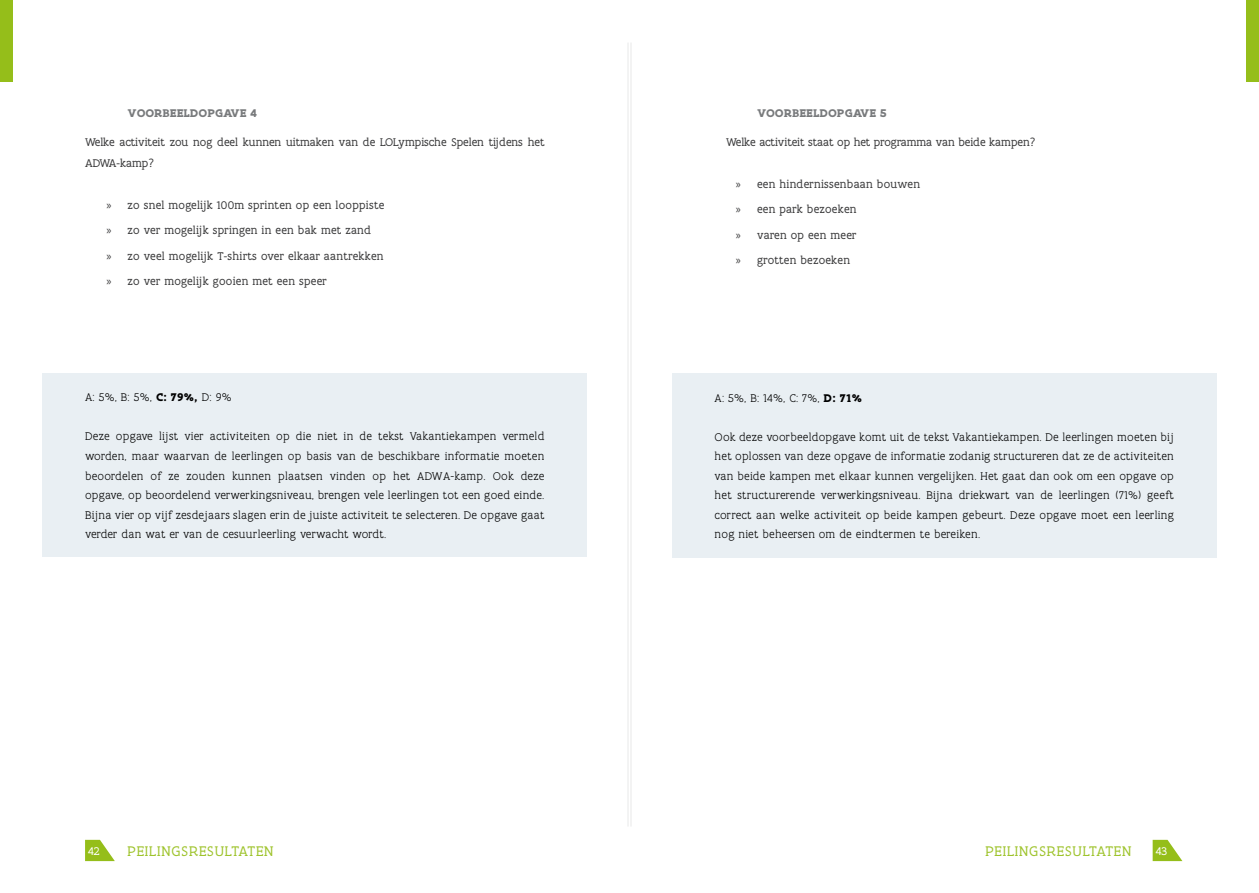
<style>
.page{position:relative;width:1259px;height:893px;background:#fff}
.page>*{position:absolute;margin:0;border:0;box-sizing:border-box;transform-origin:0 0}
.t1{font:15px "Flanders Art Serif";letter-spacing:.055em;color:#9ec32c}
.t2{font:300 12px/19.5px "Flanders Art Serif";letter-spacing:.02em;color:#000;text-align:justify}
.TXT_-_OPSOMMING_BUL{font:12px "Flanders Art Serif";letter-spacing:.025em;color:#383839}
.TXT{font:12px/21px "Flanders Art Serif";color:#383839}
.Titel_1_1_1_1_PRE-CO{font:700 12px "Flanders Art Serif";letter-spacing:.005em;color:#787a7c}
.t3{font:12px "Flanders Art Serif";color:#fff}
.s1{font-family:"Myriad Pro"}
.s2{font-weight:700}
</style>
<div class="page">
<div style="left:1246px;top:0;width:13px;height:82px;background:#95be1a"></div>
<div style="left:0;top:0;width:13px;height:82px;background:#95be1a"></div>
<svg style="left:1152px;top:840px;width:30px;height:21px"></svg>
<svg style="left:85px;top:840px;width:30px;height:21px"></svg>
<div style="left:672px;top:373px;width:544px;height:185px;background:#e9eff3"></div>
<div style="left:43px;top:373px;width:544px;height:184px;background:#e9eff3"></div>
<p class="Titel_1_1_1_1_PRE-CO" style="left:128px;top:105px;width:131px">VOORBEELDOPGAVE 4</p>
<p class="TXT" style="left:85px;top:132px;width:461px">Welke activiteit zou nog deel kunnen uitmaken van de LOLympische Spelen tijdens het<br>ADWA-kamp?</p>
<p class="TXT_-_OPSOMMING_BUL" style="left:106px;top:198px;width:279px"><span class="s1">»</span> zo snel mogelijk 100m sprinten op een looppiste</p>
<p class="TXT_-_OPSOMMING_BUL" style="left:106px;top:224px;width:266px"><span class="s1">»</span> zo ver mogelijk springen in een bak met zand</p>
<p class="TXT_-_OPSOMMING_BUL" style="left:106px;top:249px;width:279px"><span class="s1">»</span> zo veel mogelijk T-shirts over elkaar aantrekken</p>
<p class="TXT_-_OPSOMMING_BUL" style="left:106px;top:274px;width:222px"><span class="s1">»</span> zo ver mogelijk gooien met een speer</p>
<p class="t2" style="left:85px;top:388px;width:148px">A: 5%, B: 5%, <span class="s2">C: 79%,</span> D: 9%</p>
<p class="t2" style="left:85px;top:427px;width:461px">Deze opgave lijst vier activiteiten op die niet in de tekst Vakantiekampen vermeld worden, maar waarvan de leerlingen op basis van de beschikbare informatie moeten beoordelen of ze zouden kunnen plaatsen vinden op het ADWA-kamp. Ook deze opgave, op beoordelend verwerkingsniveau, brengen vele leerlingen tot een goed einde.<br>Bijna vier op vijf zesdejaars slagen erin de juiste activiteit te selecteren. De opgave gaat verder dan wat er van de cesuurleerling verwacht wordt.</p>
<p class="Titel_1_1_1_1_PRE-CO" style="left:757px;top:105px;width:131px">VOORBEELDOPGAVE 5</p>
<p class="TXT" style="left:726px;top:132px;width:311px">Welke activiteit staat op het programma van beide kampen?</p>
<p class="TXT_-_OPSOMMING_BUL" style="left:736px;top:177px;width:186px"><span class="s1">»</span> een hindernissenbaan bouwen</p>
<p class="TXT_-_OPSOMMING_BUL" style="left:736px;top:203px;width:122px"><span class="s1">»</span> een park bezoeken</p>
<p class="TXT_-_OPSOMMING_BUL" style="left:736px;top:228px;width:122px"><span class="s1">»</span> varen op een meer</p>
<p class="TXT_-_OPSOMMING_BUL" style="left:736px;top:253px;width:116px"><span class="s1">»</span> grotten bezoeken</p>
<p class="t2" style="left:714px;top:388px;width:149px">A: 5%, B: 14%, C: 7%, <span class="s2">D: 71%</span></p>
<p class="t2" style="left:714px;top:427px;width:461px">Ook deze voorbeeldopgave komt uit de tekst Vakantiekampen. De leerlingen moeten bij het oplossen van deze opgave de informatie zodanig structureren dat ze de activiteiten van beide kampen met elkaar kunnen vergelijken. Het gaat dan ook om een opgave op het structurerende verwerkingsniveau. Bijna driekwart van de leerlingen (71%) geeft correct aan welke activiteit op beide kampen gebeurt. Deze opgave moet een leerling nog niet beheersen om de eindtermen te bereiken.</p>
<p class="t3" style="left:88px;top:844px;width:13px">42</p>
<p class="t1" style="left:128px;top:842px;width:147px">PEILINGSRESULTATEN</p>
<p class="t1" style="left:985px;top:842px;width:147px">PEILINGSRESULTATEN</p>
<p class="t3" style="left:1156px;top:844px;width:13px">43</p>
</div>
